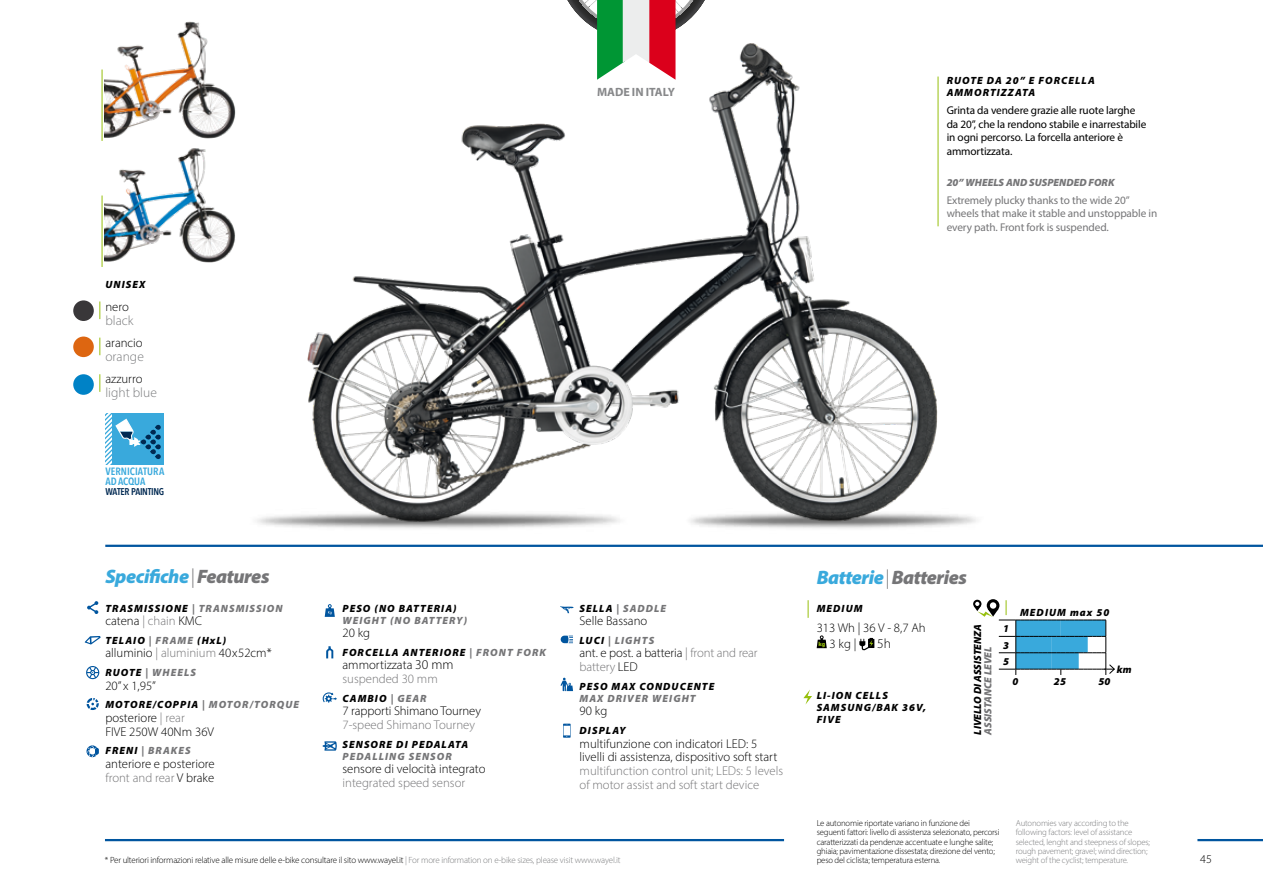
<style>
.page{position:relative;width:1263px;height:893px;background:#fff}
.page>*{position:absolute;margin:0;border:0;box-sizing:border-box;transform-origin:0 0}
.t1{font:italic 900 19.5px "Myriad Pro";letter-spacing:-.025em;color:#39a9dc}
.t2{font:italic 900 19.5px "Myriad Pro";letter-spacing:-.025em;color:#757577}
.t3{font:300 13.5px "Myriad Pro";color:#7b7c7e}
.t4{font:300 13.5px "Myriad Pro";color:#000}
.t5{font:300 12.75px/13.8px "Myriad Pro";color:#000}
.t6{font:300 12.75px/13.8px "Myriad Pro";color:#757577}
.t7{font:700 12px "Myriad Pro";color:#87888a}
.t8{font:300 12px "Myriad Pro";color:#000}
.t9{font:11.25px/13.5px "Myriad Pro";letter-spacing:-.01em;color:#000}
.t10{font:11.25px/13.5px "Myriad Pro";letter-spacing:-.01em;color:#757577}
.t11{font:italic 900 10.5px/12px "Myriad Pro";letter-spacing:.1em;color:#000}
.t12{font:italic 900 10.5px "Myriad Pro";letter-spacing:.1em;color:#757577}
.t13{font:italic 900 10.5px "Myriad Pro";color:#757577}
.t14{font:600 condensed 10.5px/9.4px "Avenir Next LT Pro";color:#39a9dc}
.t15{font:italic 900 10.5px "Myriad Pro";letter-spacing:-.005em;color:#000}
.t16{font:600 condensed 9.75px "Avenir Next LT Pro";letter-spacing:-.035em;color:#002952}
.t17{font:300 9px "Myriad Pro";letter-spacing:-.02em;color:#000}
.t18{font:300 8.7px/9.3px "Myriad Pro";letter-spacing:-.02em;color:#000}
.t19{font:300 8.7px/9.3px "Myriad Pro";letter-spacing:-.02em;color:#7b7c7e}
.s1{font-weight:300;font-style:normal;font-stretch:condensed;color:#757577}
.s2{color:#757577}
.s3{color:#39a9dc}
.s4{font-weight:300;font-style:normal;font-stretch:condensed}
.s5{color:#000}
.s6{font-size:13.5px;color:#000}
.s7{color:#7b7c7e}
</style>
<div class="page">
<svg style="left:567px;top:0;width:138px;height:27px"></svg>
<div style="left:112px;top:413px;width:52px;height:51px;background:#39a9dc"></div>
<svg style="left:105px;top:413px;width:56px;height:51px"></svg>
<svg style="left:808px;top:600px;width:1px;height:18px"></svg>
<hr style="left:105px;top:839px;width:679px;height:2px;background:#00559f">
<hr style="left:105px;top:545px;width:1158px;height:2px;background:#00559f">
<hr style="left:1197px;top:839px;width:66px;height:2px;background:#00559f">
<svg style="left:99px;top:374px;width:1px;height:18px"></svg>
<hr style="left:102px;top:196px;width:1px;height:71px;background:#97bf0d">
<hr style="left:102px;top:70px;width:1px;height:71px;background:#97bf0d">
<svg style="left:99px;top:338px;width:1px;height:17px"></svg>
<svg style="left:99px;top:301px;width:1px;height:18px"></svg>
<svg style="left:803px;top:690px;width:9px;height:15px"></svg>
<img style="left:294px;top:27px;width:683px;height:503px">
<img style="left:104px;top:21px;width:132px;height:118px">
<img style="left:104px;top:148px;width:131px;height:115px">
<svg style="left:817px;top:635px;width:10px;height:13px"></svg>
<div style="left:818px;top:641px;width:8px;height:5px;background:#000"></div>
<div style="left:868px;top:639px;width:6px;height:9px;background:#000"></div>
<svg style="left:859px;top:638px;width:14px;height:13px"></svg>
<svg style="left:974px;top:600px;width:141px;height:75px"></svg>
<svg style="left:87px;top:601px;width:11px;height:13px"></svg>
<svg style="left:85px;top:636px;width:16px;height:8px"></svg>
<svg style="left:86px;top:666px;width:13px;height:13px"></svg>
<svg style="left:87px;top:698px;width:12px;height:12px"></svg>
<svg style="left:87px;top:745px;width:12px;height:12px"></svg>
<svg style="left:325px;top:604px;width:10px;height:13px"></svg>
<svg style="left:326px;top:646px;width:7px;height:12px"></svg>
<svg style="left:323px;top:692px;width:14px;height:11px"></svg>
<svg style="left:323px;top:741px;width:14px;height:10px"></svg>
<div style="left:73px;top:374px;width:21px;height:21px;background:#0082c6;border-radius:50%"></div>
<div style="left:73px;top:337px;width:21px;height:20px;background:#d61;border-radius:50%"></div>
<div style="left:73px;top:300px;width:21px;height:21px;background:#393739;border-radius:50%"></div>
<svg style="left:560px;top:606px;width:14px;height:7px"></svg>
<svg style="left:561px;top:636px;width:12px;height:7px"></svg>
<svg style="left:560px;top:678px;width:13px;height:13px"></svg>
<svg style="left:563px;top:724px;width:8px;height:14px"></svg>
<p class="t11" style="left:105px;top:278px;width:41px">UNISEX</p>
<p class="t5" style="left:105px;top:300px;width:25px">nero</p>
<p class="t3" style="left:105px;top:312px;width:30px">black</p>
<p class="t5" style="left:105px;top:336px;width:39px">arancio</p>
<p class="t3" style="left:105px;top:348px;width:40px">orange</p>
<p class="t5" style="left:105px;top:372px;width:39px">azzurro</p>
<p class="t3" style="left:105px;top:384px;width:53px">light blue</p>
<p class="t14" style="left:105px;top:467px;width:60px">VERNICIATURA<br>AD ACQUA</p>
<p class="t16" style="left:105px;top:486px;width:60px">WATER PAINTING</p>
<p class="t7" style="left:597px;top:84px;width:80px">MADE IN ITALY</p>
<p class="t11" style="left:947px;top:74px;width:150px">RUOTE DA 20” E FORCELLA<br>AMMORTIZZATA</p>
<p class="t9" style="left:947px;top:103px;width:201px">Grinta da vendere grazie alle ruote larghe da 20”, che la rendono stabile e inarrestabile in ogni percorso. La forcella anteriore è ammortizzata.</p>
<p class="t13" style="left:947px;top:175px;width:169px">20” WHEELS AND SUSPENDED FORK</p>
<p class="t10" style="left:947px;top:193px;width:212px">Extremely plucky thanks to the wide 20” wheels that make it stable and unstoppable in every path. Front fork is suspended.</p>
<h1 class="t1" style="left:105px;top:564px;width:166px">Specifiche<span class="s1">|</span> <span class="s2">Features</span></h1>
<h1 class="t2" style="left:817px;top:565px;width:152px"><span class="s3">Batterie</span><span class="s4">|</span> Batteries</h1>
<p class="t12" style="left:105px;top:601px;width:179px"><span class="s5">TRASMISSIONE</span> | TRANSMISSION</p>
<p class="t5" style="left:105px;top:614px;width:98px">catena <span class="s2">| chain</span> KMC</p>
<p class="t11" style="left:105px;top:634px;width:122px">TELAIO <span class="s2">| FRAME</span> (HxL)</p>
<p class="t5" style="left:105px;top:646px;width:168px">alluminio <span class="s2">| aluminium</span> 40x52cm*</p>
<p class="t12" style="left:105px;top:665px;width:92px"><span class="s5">RUOTE</span> | WHEELS</p>
<p class="t5" style="left:105px;top:678px;width:52px">20” x 1,95”</p>
<p class="t11" style="left:105px;top:698px;width:195px">MOTORE/COPPIA <span class="s2">| MOTOR/TORQUE</span></p>
<p class="t5" style="left:105px;top:711px;width:110px">posteriore <span class="s2">| rear<br></span>FIVE 250W 40Nm 36V</p>
<p class="t12" style="left:105px;top:743px;width:87px"><span class="s5">FRENI</span> | BRAKES</p>
<p class="t5" style="left:105px;top:756px;width:111px">anteriore e posteriore <span class="s2">front and rear</span> V brake</p>
<p class="t11" style="left:342px;top:602px;width:116px">PESO (NO BATTERIA)</p>
<p class="t12" style="left:342px;top:613px;width:126px">WEIGHT (NO BATTERY)</p>
<p class="t5" style="left:342px;top:626px;width:29px">20 kg</p>
<p class="t11" style="left:342px;top:646px;width:205px">FORCELLA ANTERIORE <span class="s2">| FRONT FORK</span></p>
<p class="t6" style="left:342px;top:658px;width:112px"><span class="s5">ammortizzata</span> <span class="s6">30 mm </span>suspended 30 mm</p>
<p class="t11" style="left:342px;top:692px;width:86px">CAMBIO <span class="s2">| GEAR</span></p>
<p class="t5" style="left:342px;top:704px;width:140px">7 rapporti Shimano Tourney</p>
<p class="t6" style="left:342px;top:718px;width:134px">7-speed Shimano Tourney</p>
<p class="t11" style="left:342px;top:738px;width:127px">SENSORE DI PEDALATA</p>
<p class="t12" style="left:342px;top:749px;width:111px">PEDALLING SENSOR</p>
<p class="t5" style="left:342px;top:762px;width:145px">sensore di velocità integrato</p>
<p class="t6" style="left:342px;top:776px;width:124px">integrated speed sensor</p>
<p class="t12" style="left:580px;top:601px;width:88px"><span class="s5">SELLA</span> | SADDLE</p>
<p class="t5" style="left:580px;top:614px;width:69px">Selle Bassano</p>
<p class="t12" style="left:580px;top:633px;width:76px"><span class="s5">LUCI</span> | LIGHTS</p>
<p class="t5" style="left:580px;top:646px;width:180px">ant. e post. a batteria <span class="s2">| front and rear battery</span> LED</p>
<p class="t11" style="left:580px;top:680px;width:136px">PESO MAX CONDUCENTE</p>
<p class="t12" style="left:580px;top:691px;width:118px">MAX DRIVER WEIGHT</p>
<p class="t5" style="left:580px;top:704px;width:29px">90 kg</p>
<p class="t11" style="left:580px;top:724px;width:48px">DISPLAY</p>
<p class="t5" style="left:580px;top:736px;width:199px">multifunzione con indicatori LED: 5 livelli di assistenza, dispositivo soft start</p>
<p class="t6" style="left:580px;top:764px;width:205px">multifunction control unit; LEDs: 5 levels of motor assist and soft start device</p>
<p class="t11" style="left:817px;top:602px;width:47px">MEDIUM</p>
<p class="t5" style="left:817px;top:619px;width:110px;line-height:16.5px">313 Wh | 36 V - 8,7 Ah <sup>kg</sup> 3 kg |</p>
<p class="t4" style="left:877px;top:636px;width:15px">5h</p>
<p class="t11" style="left:817px;top:689px;width:111px">LI-ION CELLS<br>SAMSUNG/BAK 36V,<br>FIVE</p>
<p class="t15" style="left:970px;top:735px;width:112px;rotate:-90deg">LIVELLO DI ASSISTENZA</p>
<p class="t12" style="left:981px;top:735px;width:90px;rotate:-90deg">ASSISTANCE LEVEL</p>
<p class="t11" style="left:1003px;top:620px;width:7px;line-height:16.4px;text-align:justify">1<br>3<br>5</p>
<p class="t11" style="left:1020px;top:606px;width:91px">MEDIUM max 50</p>
<p class="t11" style="left:1117px;top:663px;width:16px">km</p>
<p class="t11" style="left:1012px;top:675px;width:7px">0</p>
<p class="t11" style="left:1054px;top:675px;width:14px">25</p>
<p class="t11" style="left:1098px;top:675px;width:14px">50</p>
<p class="t18" style="left:817px;top:818px;width:184px">Le autonomie riportate variano in funzione dei seguenti fattori: livello di assistenza selezionato, percorsi caratterizzati da pendenze accentuate e lunghe salite; ghiaia; pavimentazione dissestata; direzione del vento; peso del ciclista; temperatura esterna.</p>
<p class="t19" style="left:1016px;top:818px;width:136px">Autonomies vary according to the following factors: level of assistance selected, lenght and steepness of slopes; rough pavement; gravel; wind direction;</p>
<p class="t17" style="left:105px;top:855px;width:517px">* Per ulteriori informazioni relative alle misure delle e-bike consultare il sito www.wayel.it <span class="s7">| For more information on e-bike sizes, please visit www.wayel.it</span></p>
<p class="t19" style="left:1016px;top:856px;width:114px">weight of the cyclist; temperature.</p>
<p class="t8" style="left:1200px;top:852px;width:13px">45</p>
</div>
